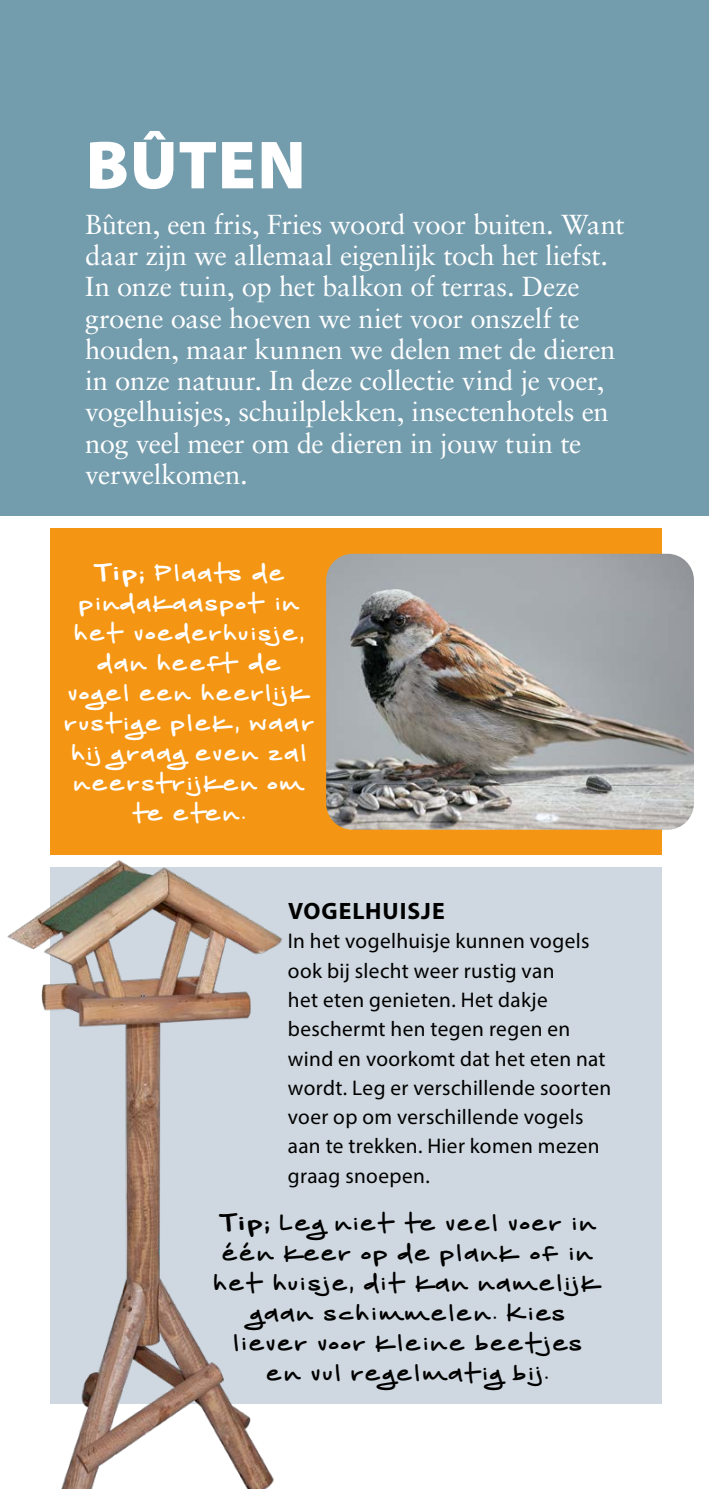
<style>
.page{position:relative;width:709px;height:1489px;background:#fff}
.page>*{position:absolute;margin:0;border:0;box-sizing:border-box;transform-origin:0 0}
.t1{font:900 68.75px "Myriad Pro";letter-spacing:.01em;color:#fff}
.t2{font:300 32.5px/30px "Another Birdhouse";letter-spacing:.04em;color:#000;text-align:center}
.t3{font:300 32.5px/30px "Another Birdhouse";letter-spacing:.04em;color:#fff;text-align:center}
.t4{font:27.5px/31.2px "Sabon LT Std";letter-spacing:-.01em;color:#fff}
.t5{font:700 23.75px "Myriad Pro";letter-spacing:.04em;color:#000}
.t6{font:21.25px/29.2px "Myriad Pro";letter-spacing:.02em;color:#000}
.s1{font-weight:400;font-size:35px}
</style>
<div class="page">
<div style="left:50px;top:528px;width:611px;height:326px;background:#f49613"></div>
<div style="left:0;top:0;width:709px;height:515px;background:#739cad"></div>
<div style="left:50px;top:867px;width:611px;height:536px;background:#cfd8e0"></div>
<img style="left:7px;top:854px;width:314px;height:634px">
<img style="left:326px;top:553px;width:368px;height:276px">
<h1 class="t1" style="left:86px;top:119px;width:221px">BÛTEN</h1>
<p class="t4" style="left:85px;top:208px;width:541px">Bûten, een fris, Fries woord voor buiten. Want daar zijn we allemaal eigenlijk toch het liefst.<br>In onze tuin, op het balkon of terras. Deze groene oase hoeven we niet voor onszelf te houden, maar kunnen we delen met de dieren in onze natuur. In deze collectie vind je voer, vogelhuisjes, schuilplekken, insectenhotels en nog veel meer om de dieren in jouw tuin te verwelkomen.</p>
<p class="t3" style="left:64px;top:559px;width:252px"><span class="s1">Tip:</span> Plaats de pindakaaspot in het voederhuisje, dan heeft de vogel een heerlijk rustige plek, waar hij graag even zal neerstrijken om te eten.</p>
<p class="t5" style="left:288px;top:895px;width:158px">VOGELHUISJE</p>
<p class="t6" style="left:288px;top:926px;width:325px">In het vogelhuisje kunnen vogels ook bij slecht weer rustig van<br>het eten genieten. Het dakje beschermt hen tegen regen en wind en voorkomt dat het eten nat wordt. Leg er verschillende soorten voer op om verschillende vogels aan te trekken. Hier komen mezen graag snoepen.</p>
<p class="t2" style="left:213px;top:1209px;width:390px"><span class="s1">Tip:</span> Leg niet te veel voer in één keer op de plank of in het huisje, dit kan namelijk gaan schimmelen. Kies liever voor kleine beetjes en vul regelmatig bij.</p>
</div>
